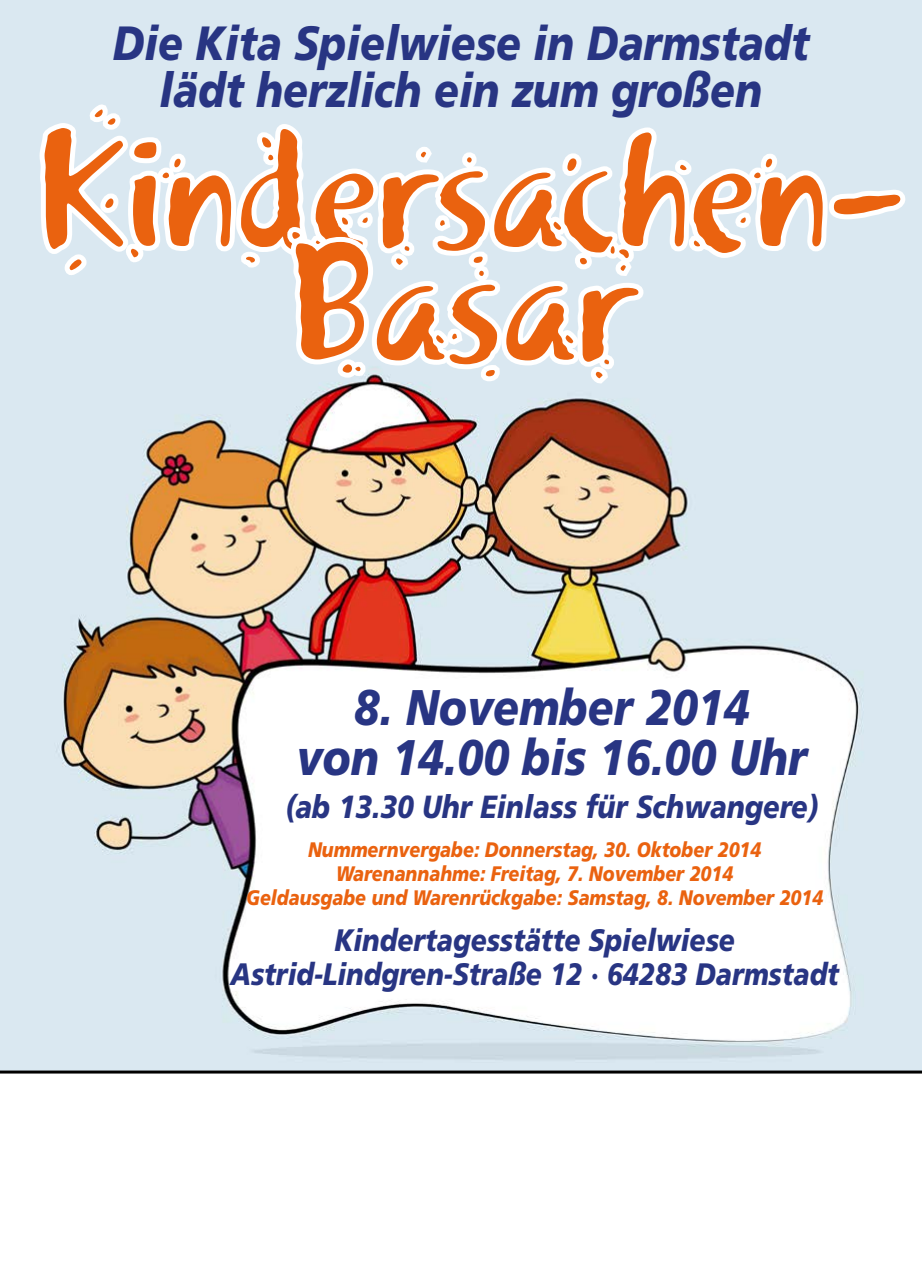
<style>
.page{position:relative;width:922px;height:1276px;background:#fff}
.page>*{position:absolute;margin:0;border:0;box-sizing:border-box;transform-origin:0 0}
.t1{font:165px "Khaki Two";letter-spacing:-.01em;color:#ea620f}
.t2{font:italic 900 50px/50px "Frutiger";color:#283583;text-align:center;scale:.85 1}
.t3{font:italic 900 48px/46.8px "Frutiger";color:#283583;text-align:center;scale:.85 1}
.t4{font:italic 900 32px "Frutiger";color:#283583;scale:.85 1}
.t5{font:italic 900 31px/34px "Frutiger";color:#283583;text-align:center;scale:.85 1}
.t6{font:italic 900 21px/24px "Frutiger";color:#ea620f;text-align:center;scale:.85 1}
</style>
<div class="page">
<img style="left:0;top:0;width:921px;height:1070px">
<hr style="left:0;top:1070px;width:921px;height:3px;background:#000">
<svg style="left:35px;top:100px;width:876px;height:288px"></svg>
<svg style="left:353px;top:687px;width:38px;height:40px"></svg>
<svg style="left:404px;top:685px;width:233px;height:42px"></svg>
<svg style="left:643px;top:687px;width:108px;height:40px"></svg>
<svg style="left:297px;top:746px;width:82px;height:31px"></svg>
<svg style="left:394px;top:737px;width:117px;height:40px"></svg>
<svg style="left:518px;top:735px;width:70px;height:42px"></svg>
<svg style="left:601px;top:737px;width:117px;height:40px"></svg>
<svg style="left:729px;top:735px;width:82px;height:42px"></svg>
<h3 class="t3" style="left:113px;top:19px;width:820px">Die Kita Spielwiese in Darmstadt lädt herzlich ein zum großen</h3>
<h1 class="t1" style="left:35px;top:92px;width:876px">Kindersachen-</h1>
<h1 class="t1" style="left:284px;top:206px;width:354px">Basar</h1>
<h2 class="t2" style="left:296px;top:681px;width:602px">8. November 2014<br>von 14.00 bis 16.00 Uhr</h2>
<h3 class="t4" style="left:285px;top:787px;width:629px">(ab 13.30 Uhr Einlass für Schwangere)</h3>
<p class="t6" style="left:246px;top:837px;width:680px">Nummernvergabe: Donnerstag, 30. Oktober 2014<br>Warenannahme: Freitag, 7. November 2014<br>Geldausgabe und Warenrückgabe: Samstag, 8. November 2014</p>
<h3 class="t5" style="left:230px;top:923px;width:717px">Kindertagesstätte Spielwiese<br>Astrid-Lindgren-Straße 12 · 64283 Darmstadt</h3>
</div>
